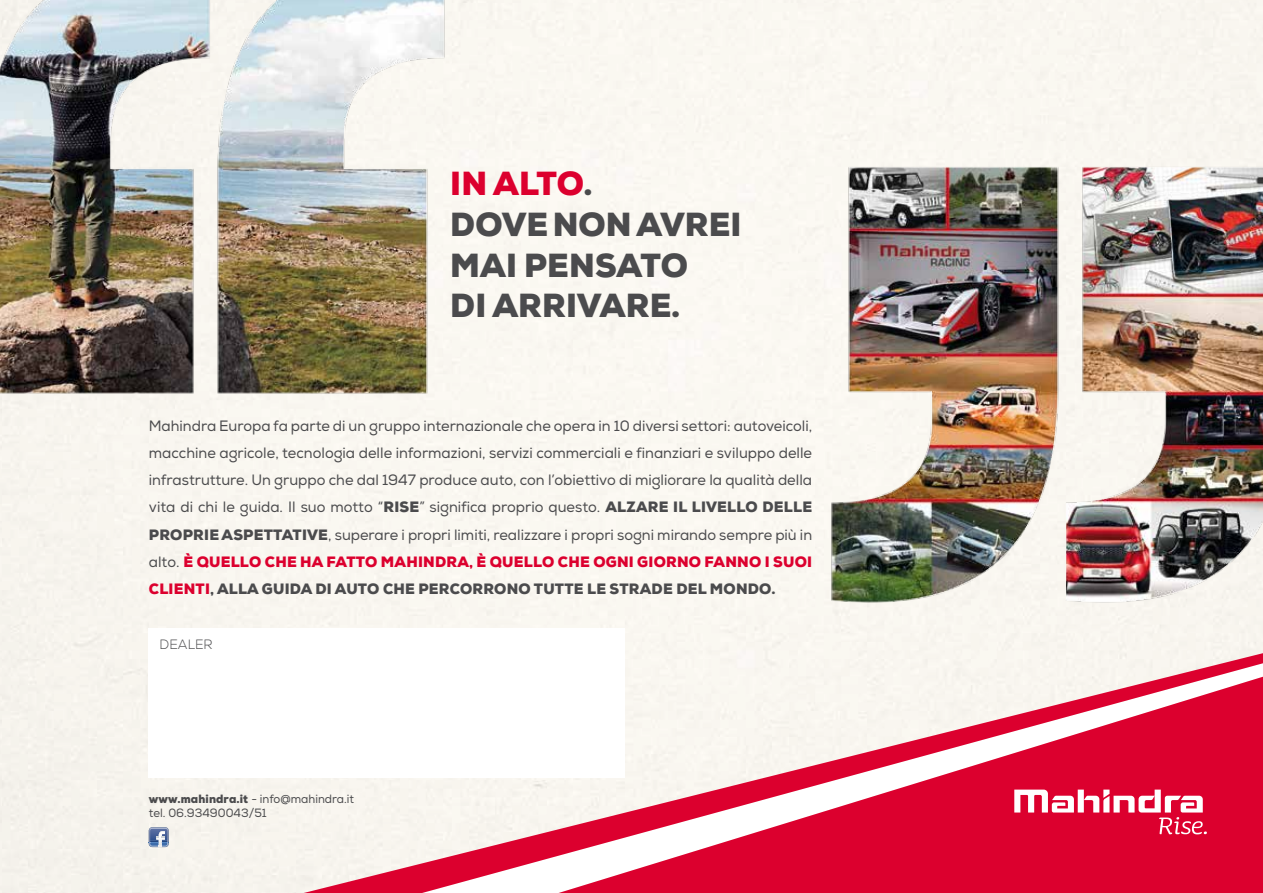
<style>
.page{position:relative;width:1263px;height:893px;background:#faf7f1}
.page>*{position:absolute;margin:0;border:0;box-sizing:border-box;transform-origin:0 0}
.t1{font:900 33.3px/40.8px "Nexa";letter-spacing:.005em;color:#4b4b4d}
.t2{font:15px/27.3px "Nexa";color:#4b4b4d;text-align:justify}
.t3{font:300 13.5px "Nexa";letter-spacing:.005em;color:#4b4b4d}
.t4{font:12px/14.4px "Nexa";color:#4b4b4d;scale:.95 1}
.s1{color:#dc002e}
.s2{font-weight:900}
.s3{font-weight:900;color:#dc002e}
</style>
<div class="page">
<img style="left:0;top:0;width:502px;height:463px">
<img style="left:775px;top:98px;width:488px;height:555px">
<div style="left:149px;top:628px;width:476px;height:150px;background:#fff"></div>
<svg style="left:149px;top:827px;width:20px;height:20px"></svg>
<img style="left:149px;top:828px;width:19px;height:3px">
<svg style="left:304px;top:653px;width:959px;height:240px"></svg>
<svg style="left:1014px;top:790px;width:207px;height:44px"></svg>
<h1 class="t1" style="left:450px;top:163px;width:293px"><span class="s1">IN ALTO</span>.<br>DOVE NON AVREI<br>MAI PENSATO<br>DI ARRIVARE.</h1>
<p class="t2" style="left:149px;top:412px;width:665px">Mahindra Europa fa parte di un gruppo internazionale che opera in 10 diversi settori: autoveicoli, macchine agricole, tecnologia delle informazioni, servizi commerciali e finanziari e sviluppo delle infrastrutture. Un gruppo che dal 1947 produce auto, con l’obiettivo di migliorare la qualità della vita di chi le guida. Il suo motto “<span class="s2">RISE</span>” significa proprio questo. <span class="s2">ALZARE IL LIVELLO DELLE PROPRIE ASPETTATIVE</span>, superare i propri limiti, realizzare i propri sogni mirando sempre più in alto. <span class="s3">È QUELLO CHE HA FATTO MAHINDRA, È QUELLO CHE OGNI GIORNO FANNO I SUOI CLIENTI</span><span class="s2">, ALLA GUIDA DI AUTO CHE PERCORRONO TUTTE LE STRADE DEL MONDO.</span></p>
<p class="t3" style="left:160px;top:636px;width:55px">DEALER</p>
<p class="t4" style="left:149px;top:792px;width:217px"><span class="s2">www.mahindra.it</span> - info@mahindra.it tel. 06.93490043/51</p>
</div>
